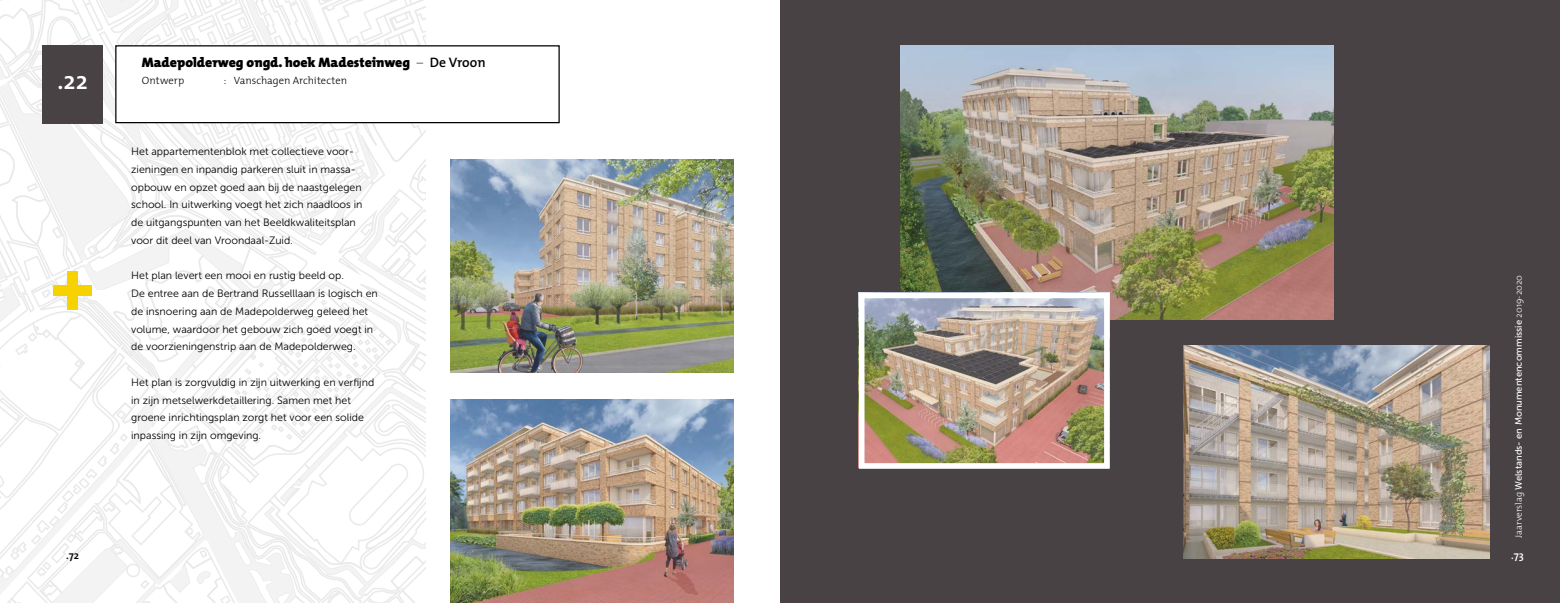
<style>
.page{position:relative;width:1560px;height:603px;background:#fff}
.page>*{position:absolute;margin:0;border:0;box-sizing:border-box;transform-origin:0 0}
.t1{font:600 25px "The Mix";color:#fff}
.t2{font:900 13.75px "The Mix";color:#000}
.t3{font:600 11px "The Mix";color:#fff}
.t4{font:600 11px "The Mix";color:#000}
.t5{font:10.62px/17.8px "Museo Sans 300";color:#000}
.t6{font:300 10.62px "The Mix";color:#000}
.t7{font:9.38px "Museo Sans 500";color:#fff}
.s1{font-family:"Museo Sans 100";font-weight:400}
.s2{font-weight:600}
.s3{font-family:"The Mix";font-weight:300}
</style>
<div class="page">
<svg style="left:0;top:0;width:428px;height:602px"></svg>
<div style="left:780px;top:0;width:779px;height:602px;background:#484244"></div>
<div style="left:54px;top:285px;width:38px;height:10px;background:#f6d200"></div>
<div style="left:67px;top:271px;width:11px;height:38px;background:#f6d200"></div>
<div style="left:116px;top:46px;width:443px;height:77px;background:#fff"></div>
<div style="left:115px;top:45px;width:444px;height:78px;border:1px solid #000"></div>
<div style="left:43px;top:45px;width:60px;height:78px;background:#484244"></div>
<img style="left:1183px;top:345px;width:305px;height:213px">
<img style="left:450px;top:159px;width:283px;height:213px">
<img style="left:900px;top:45px;width:432px;height:274px">
<img style="left:865px;top:299px;width:237px;height:162px">
<div style="left:858px;top:292px;width:251px;height:176px;border:6px solid #fff"></div>
<img style="left:450px;top:399px;width:283px;height:203px">
<p class="t1" style="left:58px;top:60px;width:32px">.22</p>
<p class="t4" style="left:66px;top:545px;width:14px">.72</p>
<p class="t2" style="left:142px;top:50px;width:345px">Madepolderweg ongd. hoek Madesteinweg <span class="s1">–</span> <span class="s2">De Vroon</span></p>
<p class="t6" style="left:142px;top:72px;width:44px">Ontwerp</p>
<p class="t6" style="left:224px;top:72px;width:125px">: Vanschagen Architecten</p>
<p class="t5" style="left:131px;top:143px;width:233px">Het appartementenblok met collectieve voor&shy;zieningen en inpandig parkeren sluit in massa&shy;opbouw en opzet goed aan bij de naastgelegen school. In uitwerking voegt het zich naadloos in</p>
<p class="t5" style="left:131px;top:213px;width:226px">de uitgangspunten van het Beeldkwaliteitsplan</p>
<p class="t5" style="left:131px;top:231px;width:163px">voor dit deel van Vroondaal-Zuid.</p>
<p class="t5" style="left:131px;top:267px;width:248px">Het plan levert een mooi en rustig beeld op.<br>De entree aan de Bertrand Russelllaan is logisch en de insnoering aan de Madepolderweg geleed het volume, waardoor het gebouw zich goed voegt in de voorzieningenstrip aan de Madepolderweg.</p>
<p class="t5" style="left:131px;top:373px;width:244px">Het plan is zorgvuldig in zijn uitwerking en verfijnd in zijn metselwerkdetaillering. Samen met het groene inrichtingsplan zorgt het voor een solide inpassing in zijn omgeving.</p>
<p class="t7" style="left:1513px;top:537px;width:264px;rotate:-90deg"><span class="s3">Jaarverslag</span> Welstands- en Monumentencommissie <span class="s3">2019-2020</span></p>
<p class="t3" style="left:1510px;top:545px;width:14px">.73</p>
</div>
